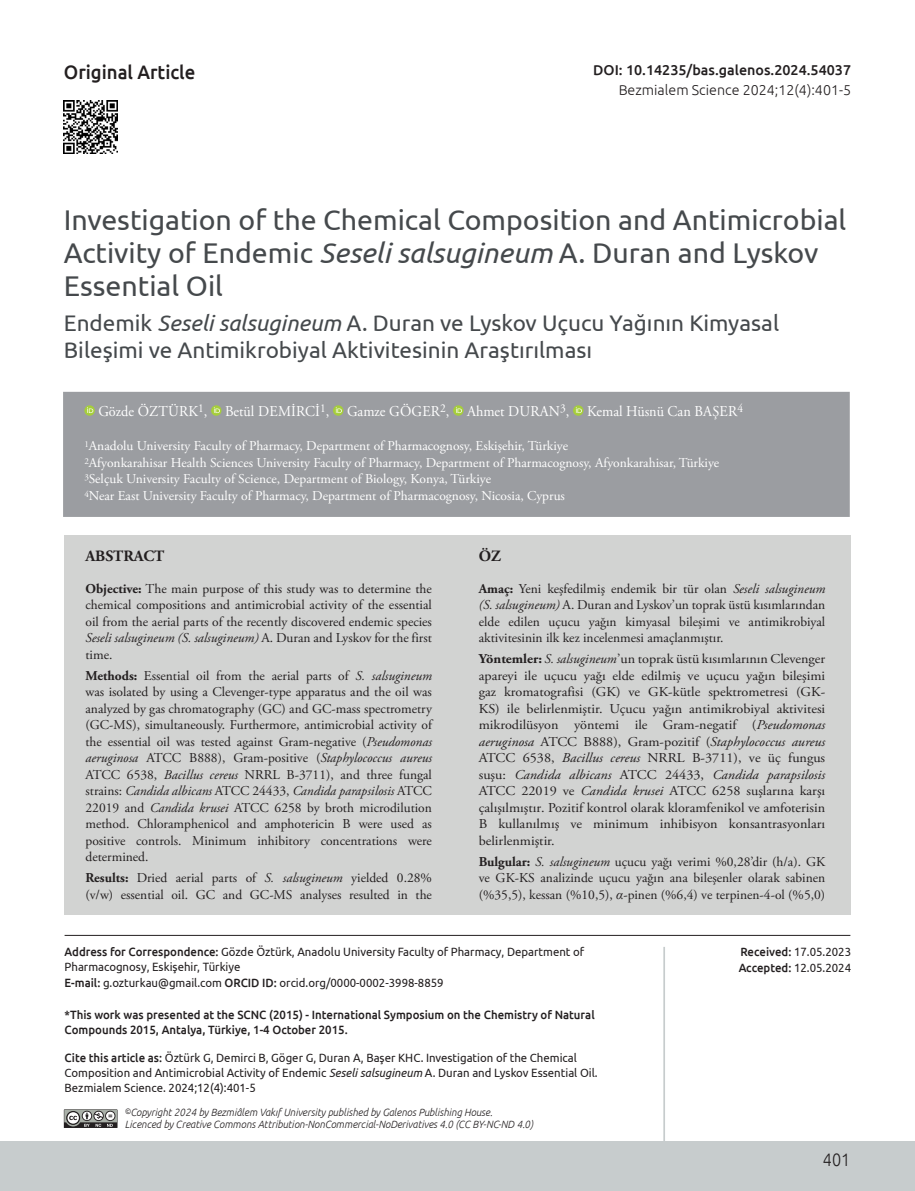
<style>
.page{position:relative;width:915px;height:1191px;background:#fff}
.page>*{position:absolute;margin:0;border:0;box-sizing:border-box;transform-origin:0 0}
.BASLIK{font:28.5px/33px "Ubuntu";color:#45494c}
._2__BASLIK{font:22.5px/27px "Ubuntu";color:#45494c}
.t1{font:500 19.5px "Ubuntu";color:#231f20;scale:.95 1}
.t2{font:300 18px "Ubuntu";color:#231f20;scale:.9 1}
.ABSTRACT_BASLIK{font:700 15.75px "Adobe Garamond Pro";color:#231f20}
.YAZARLAR{font:15px "Adobe Garamond Pro";color:#fff;scale:.95 1}
.DOİ{font:500 14.25px "Ubuntu";color:#231f20}
.SAYFA_ARA{font:300 14.25px "Ubuntu";color:#231f20}
.OZET{font:13.5px/16.5px "Adobe Garamond Pro";color:#231f20;text-align:justify}
.OZET-2{font:13.5px/16.5px "Adobe Garamond Pro";color:#231f20;text-align:justify;scale:1.05 1}
.KURUM{font:13.5px "Adobe Garamond Pro";color:#fff}
.CITE_AS{font:12px/15px "Ubuntu";color:#231f20;scale:.95 1}
.t3{font:500 12px/15px "Ubuntu";color:#231f20;scale:.95 1}
.t4{font:italic 300 10.5px/12px "Ubuntu";color:#231f20;scale:.95 1}
.s1{font-style:italic}
.s2{font-weight:700}
.s3{font-family:"Times New Roman";font-style:italic}
.s4{font-weight:500}
.s5{font-size:7.8px}
</style>
<div class="page">
<div style="left:0;top:1141px;width:914px;height:50px;background:#c7cccd"></div>
<svg style="left:64px;top:1109px;width:53px;height:19px"></svg>
<div style="left:63px;top:392px;width:786px;height:125px;background:#9b9da1"></div>
<svg style="left:84px;top:405px;width:11px;height:11px"></svg>
<svg style="left:87px;top:407px;width:6px;height:6px"></svg>
<div style="left:211px;top:405px;width:10px;height:11px;background:#a6ce3b;border-radius:50%"></div>
<svg style="left:214px;top:407px;width:6px;height:6px"></svg>
<div style="left:333px;top:405px;width:10px;height:11px;background:#a6ce3b;border-radius:50%"></div>
<svg style="left:335px;top:407px;width:7px;height:6px"></svg>
<div style="left:453px;top:405px;width:10px;height:11px;background:#a6ce3b;border-radius:50%"></div>
<svg style="left:456px;top:407px;width:6px;height:6px"></svg>
<svg style="left:573px;top:405px;width:10px;height:11px"></svg>
<svg style="left:575px;top:407px;width:6px;height:6px"></svg>
<hr style="left:65px;top:935px;width:785px;height:1px;background:#231f20">
<hr style="left:663px;top:947px;width:1px;height:231px;background:#c7cccd">
<img style="left:64px;top:100px;width:53px;height:54px">
<div style="left:64px;top:535px;width:393px;height:379px;background:#d2d3d2"></div>
<div style="left:457px;top:535px;width:393px;height:379px;background:#d2d3d2"></div>
<h3 class="t1" style="left:64px;top:60px;width:140px">Original Article</h3>
<p class="DOİ" style="left:593px;top:61px;width:259px">DOI: 10.14235/bas.galenos.2024.54037</p>
<p class="SAYFA_ARA" style="left:618px;top:81px;width:234px">Bezmialem Science 2024;12(4):401-5</p>
<p class="BASLIK" style="left:64px;top:202px;width:783px">Investigation of the Chemical Composition and Antimicrobial<br>Activity of Endemic <span class="s1">Seseli salsugineum</span> A. Duran and Lyskov<br>Essential Oil</p>
<p class="_2__BASLIK" style="left:64px;top:309px;width:716px">Endemik <span class="s1">Seseli salsugineum</span> A. Duran ve Lyskov Uçucu Yağının Kimyasal<br>Bileşimi ve Antimikrobiyal Aktivitesinin Araştırılması</p>
<p class="YAZARLAR" style="left:98px;top:402px;width:680px">Gözde ÖZTÜRK<sup>1</sup>, Betül DEMİRCİ<sup>1</sup>, Gamze GÖGER<sup>2</sup>, Ahmet DURAN<sup>3</sup>, Kemal Hüsnü Can BAŞER<sup>4</sup></p>
<p class="KURUM" style="left:84px;top:438px;width:485px"><sup>1</sup>Anadolu University Faculty of Pharmacy, Department of Pharmacognosy, Eskişehir, Türkiye</p>
<p class="KURUM" style="left:84px;top:454px;width:636px"><sup>2</sup>Afyonkarahisar Health Sciences University Faculty of Pharmacy, Department of Pharmacognosy, Afyonkarahisar, Türkiye</p>
<p class="KURUM" style="left:84px;top:471px;width:408px"><sup>3</sup>Selçuk University Faculty of Science, Department of Biology, Konya, Türkiye</p>
<p class="KURUM" style="left:84px;top:487px;width:482px"><sup>4</sup>Near East University Faculty of Pharmacy, Department of Pharmacognosy, Nicosia, Cyprus</p>
<p class="ABSTRACT_BASLIK" style="left:85px;top:547px;width:80px">ABSTRACT</p>
<p class="OZET" style="left:85px;top:580px;width:348px"><span class="s2">Objective:</span> The main purpose of this study was to determine the chemical compositions and antimicrobial activity of the essential oil from the aerial parts of the recently discovered endemic species <span class="s1">Seseli salsugineum (S. salsugineum)</span> A. Duran and Lyskov for the first time.</p>
<p class="OZET" style="left:85px;top:667px;width:348px"><span class="s2">Methods:</span> Essential oil from the aerial parts of <span class="s1">S. salsugineum </span>was isolated by using a Clevenger-type apparatus and the oil was analyzed by gas chromatography (GC) and GC-mass spectrometry (GC-MS), simultaneously. Furthermore, antimicrobial activity of the essential oil was tested against Gram-negative (<span class="s1">Pseudomonas aeruginosa</span> ATCC B888), Gram-positive (<span class="s1">Staphylococcus aureus </span>ATCC 6538, <span class="s1">Bacillus cereus</span> NRRL B-3711), and three fungal strains: <span class="s1">Candida albicans</span> ATCC 24433, <span class="s1">Candida parapsilosis</span> ATCC 22019 and <span class="s1">Candida krusei</span> ATCC 6258 by broth microdilution method. Chloramphenicol and amphotericin B were used as positive controls. Minimum inhibitory concentrations were determined.</p>
<p class="OZET" style="left:85px;top:870px;width:348px"><span class="s2">Results:</span> Dried aerial parts of <span class="s1">S. salsugineum</span> yielded 0.28% (v/w) essential oil. GC and GC-MS analyses resulted in the</p>
<p class="ABSTRACT_BASLIK" style="left:478px;top:547px;width:24px">ÖZ</p>
<p class="OZET" style="left:478px;top:580px;width:348px"><span class="s2">Amaç:</span> Yeni keşfedilmiş endemik bir tür olan <span class="s1">Seseli salsugineum (S. salsugineum)</span> A. Duran and Lyskov’un toprak üstü kısımlarından elde edilen uçucu yağın kimyasal bileşimi ve antimikrobiyal aktivitesinin ilk kez incelenmesi amaçlanmıştır.</p>
<p class="OZET-2" style="left:478px;top:651px;width:331px"><span class="s2">Yöntemler:</span> <span class="s1">S. salsugineum</span>’un toprak üstü kısımlarının Clevenger apareyi ile uçucu yağı elde edilmiş ve uçucu yağın bileşimi gaz kromatografisi (GK) ve GK-kütle spektrometresi (GK-KS) ile belirlenmiştir. Uçucu yağın antimikrobiyal aktivitesi mikrodilüsyon yöntemi ile Gram-negatif (<span class="s1">Pseudomonas aeruginosa</span> ATCC B888), Gram-pozitif (<span class="s1">Staphylococcus aureus </span>ATCC 6538, <span class="s1">Bacillus cereus</span> NRRL B-3711), ve üç fungus suşu: <span class="s1">Candida albicans</span> ATCC 24433, <span class="s1">Candida parapsilosis </span>ATCC 22019 ve <span class="s1">Candida krusei</span> ATCC 6258 suşlarına karşı çalışılmıştır. Pozitif kontrol olarak kloramfenikol ve amfoterisin B kullanılmış ve minimum inhibisyon konsantrasyonları belirlenmiştir.</p>
<p class="OZET" style="left:478px;top:854px;width:348px"><span class="s2">Bulgular:</span> <span class="s1">S. salsugineum</span> uçucu yağı verimi %0,28’dir (h/a). GK ve GK-KS analizinde uçucu yağın ana bileşenler olarak sabinen (%35,5), kessan (%10,5), <span class="s3">α</span>-pinen (%6,4) ve terpinen-4-ol (%5,0)</p>
<p class="CITE_AS" style="left:65px;top:944px;width:548px"><span class="s4">Address for Correspondence:</span> Gözde Öztürk, Anadolu University Faculty of Pharmacy, Department of<br>Pharmacognosy, Eskişehir, Türkiye</p>
<p class="CITE_AS" style="left:65px;top:975px;width:400px"><span class="s4">E-mail:</span> g.ozturkau@gmail.com <span class="s4">ORCID ID:</span> orcid.org/0000-0002-3998-8859</p>
<p class="t3" style="left:65px;top:1006px;width:559px">*This work was presented at the SCNC (2015) - International Symposium on the Chemistry of Natural<br>Compounds 2015, Antalya, Türkiye, 1-4 October 2015.</p>
<p class="CITE_AS" style="left:65px;top:1050px;width:562px"><span class="s4">Cite this article as:</span> Öztürk G, Demirci B, Göger G, Duran A, Başer KHC. Investigation of the Chemical<br>Composition and Antimicrobial Activity of Endemic <span class="s1">Seseli salsugineum</span> A. Duran and Lyskov Essential Oil.<br>Bezmialem Science. 2024;12(4):401-5</p>
<p class="t4" style="left:125px;top:1106px;width:431px"><span class="s5">©</span>Copyright 2024 by Bezmiâlem Vakıf University published by Galenos Publishing House.<br>Licenced by Creative Commons Attribution-NonCommercial-NoDerivatives 4.0 (CC BY-NC-ND 4.0)</p>
<p class="CITE_AS" style="left:740px;top:944px;width:118px"><span class="s4">Received:</span> 17.05.2023</p>
<p class="CITE_AS" style="left:738px;top:960px;width:120px"><span class="s4">Accepted:</span> 12.05.2024</p>
<h3 class="t2" style="left:822px;top:1148px;width:32px">401</h3>
</div>
